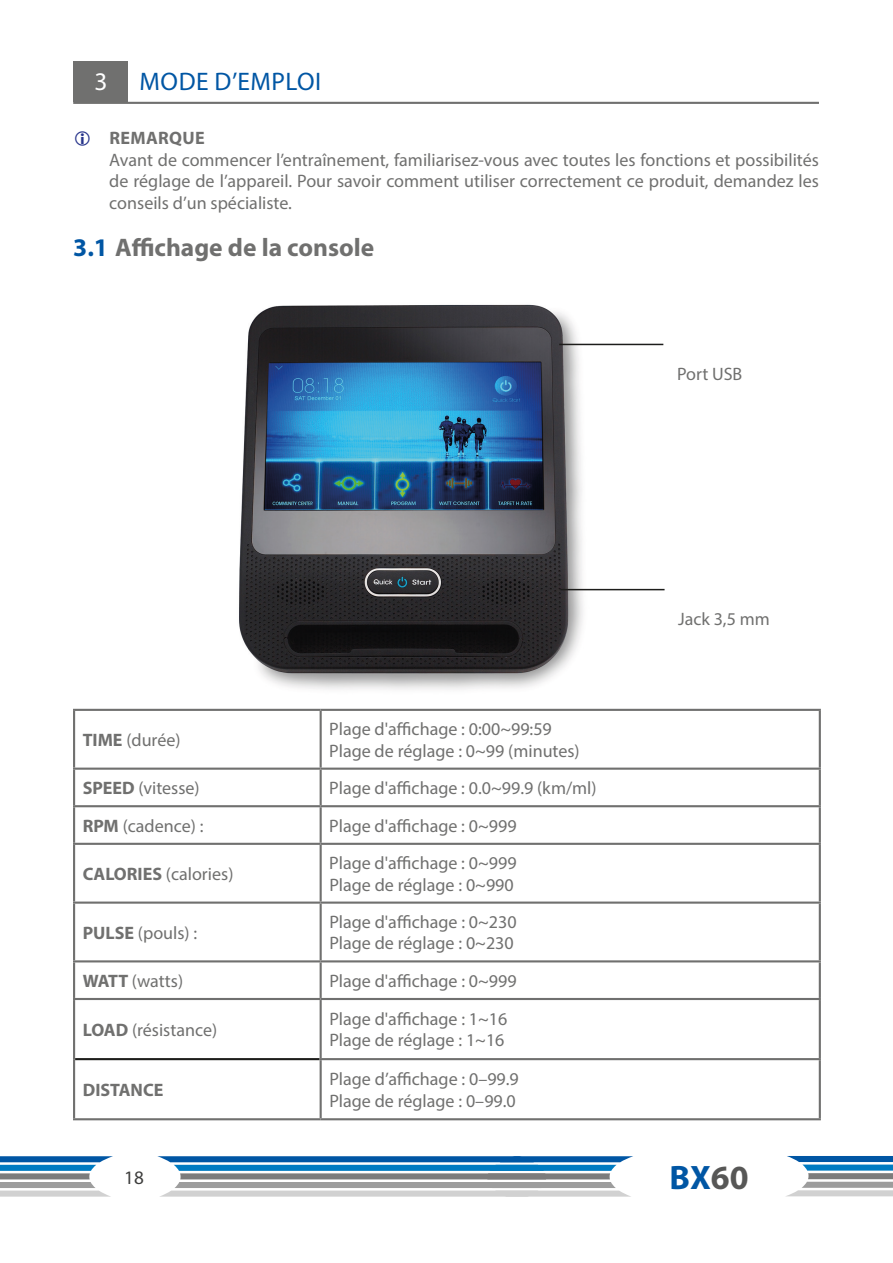
<style>
.page{position:relative;width:893px;height:1263px;background:#fff}
.page>*{position:absolute;margin:0;border:0;box-sizing:border-box;transform-origin:0 0}
.t1{font:700 34.05px "Myriad Pro";color:#0056a4}
.t2{font:700 25.5px "Myriad Pro";color:#70706f}
.t3{font:25.5px "Myriad Pro";letter-spacing:.02em;color:#0056a4}
.t4{font:25.5px "Myriad Pro";color:#fff}
.t5{font:19.05px "Myriad Pro";color:#3d3d3c}
.Text_Hinweise{font:18px/21.6px "Myriad Pro";color:#70706f;text-align:justify}
.t6{font:700 18px "Myriad Pro";letter-spacing:.01em;color:#70706f}
.s1{color:#0056a4}
.s2{font-weight:700}
.s3{color:#575756}
</style>
<div class="page">
<img style="left:239px;top:304px;width:351px;height:386px">
<hr style="left:559px;top:344px;width:104px;height:1px;background:#1d1d1b">
<hr style="left:560px;top:589px;width:105px;height:1px;background:#1d1d1b">
<svg style="left:787px;top:1156px;width:106px;height:40px"></svg>
<svg style="left:0;top:1156px;width:113px;height:40px"></svg>
<svg style="left:157px;top:1156px;width:476px;height:40px"></svg>
<hr style="left:73px;top:709px;width:248px;height:2px;background:#70706f">
<hr style="left:73px;top:711px;width:2px;height:56px;background:#70706f">
<hr style="left:73px;top:807px;width:2px;height:36px;background:#70706f">
<hr style="left:73px;top:904px;width:2px;height:56px;background:#70706f">
<hr style="left:73px;top:1000px;width:2px;height:59px;background:#70706f">
<hr style="left:73px;top:1059px;width:2px;height:59px;background:#70706f">
<hr style="left:73px;top:1118px;width:248px;height:2px;background:#70706f">
<hr style="left:75px;top:1058px;width:245px;height:2px;background:#1d1d1b">
<hr style="left:73px;top:767px;width:248px;height:3px;background:#70706f">
<hr style="left:73px;top:770px;width:2px;height:35px;background:#70706f">
<hr style="left:321px;top:767px;width:500px;height:3px;background:#70706f">
<hr style="left:73px;top:805px;width:248px;height:2px;background:#70706f">
<hr style="left:321px;top:805px;width:500px;height:2px;background:#70706f">
<hr style="left:73px;top:843px;width:248px;height:2px;background:#70706f">
<hr style="left:73px;top:845px;width:2px;height:56px;background:#70706f">
<hr style="left:321px;top:843px;width:500px;height:2px;background:#70706f">
<hr style="left:73px;top:901px;width:248px;height:3px;background:#70706f">
<hr style="left:321px;top:901px;width:500px;height:3px;background:#70706f">
<hr style="left:73px;top:960px;width:248px;height:2px;background:#70706f">
<hr style="left:73px;top:962px;width:2px;height:36px;background:#70706f">
<hr style="left:321px;top:960px;width:500px;height:2px;background:#70706f">
<hr style="left:73px;top:998px;width:248px;height:2px;background:#70706f">
<hr style="left:321px;top:998px;width:500px;height:2px;background:#70706f">
<hr style="left:321px;top:709px;width:500px;height:2px;background:#70706f">
<hr style="left:320px;top:711px;width:2px;height:56px;background:#70706f">
<hr style="left:819px;top:711px;width:2px;height:56px;background:#70706f">
<hr style="left:320px;top:770px;width:2px;height:35px;background:#70706f">
<hr style="left:819px;top:770px;width:2px;height:35px;background:#70706f">
<hr style="left:320px;top:807px;width:2px;height:36px;background:#70706f">
<hr style="left:819px;top:807px;width:2px;height:36px;background:#70706f">
<hr style="left:320px;top:845px;width:2px;height:56px;background:#70706f">
<hr style="left:819px;top:845px;width:2px;height:56px;background:#70706f">
<hr style="left:320px;top:904px;width:2px;height:56px;background:#70706f">
<hr style="left:819px;top:904px;width:2px;height:56px;background:#70706f">
<hr style="left:320px;top:962px;width:2px;height:36px;background:#70706f">
<hr style="left:819px;top:962px;width:2px;height:36px;background:#70706f">
<hr style="left:320px;top:1000px;width:2px;height:58px;background:#70706f">
<hr style="left:819px;top:1000px;width:2px;height:58px;background:#70706f">
<hr style="left:320px;top:1058px;width:501px;height:2px;background:#70706f">
<hr style="left:320px;top:1060px;width:2px;height:58px;background:#70706f">
<hr style="left:819px;top:1060px;width:2px;height:58px;background:#70706f">
<hr style="left:321px;top:1118px;width:500px;height:2px;background:#70706f">
<div style="left:73px;top:62px;width:54px;height:40px;background:#70706f"></div>
<hr style="left:73px;top:102px;width:746px;height:2px;background:#70706f">
<p class="t4" style="left:95px;top:65px;width:15px">3</p>
<p class="t3" style="left:140px;top:65px;width:183px">MODE D’EMPLOI</p>
<p class="t6" style="left:109px;top:126px;width:97px">REMARQUE</p>
<p class="Text_Hinweise" style="left:109px;top:149px;width:711px">Avant de commencer l’entraînement, familiarisez-vous avec toutes les fonctions et possibilités de réglage de l’appareil. Pour savoir comment utiliser correctement ce produit, demandez les conseils d’un spécialiste.</p>
<p class="t2" style="left:73px;top:231px;width:302px"><span class="s1">3.1</span> Affichage de la console</p>
<p class="Text_Hinweise" style="left:677px;top:362px;width:67px">Port USB</p>
<p class="Text_Hinweise" style="left:83px;top:729px;width:99px"><span class="s2">TIME</span> (durée)</p>
<p class="Text_Hinweise" style="left:329px;top:718px;width:224px">Plage d'affichage : 0:00~99:59</p>
<p class="Text_Hinweise" style="left:329px;top:739px;width:252px">Plage de réglage : 0~99 (minutes)</p>
<p class="Text_Hinweise" style="left:83px;top:777px;width:119px"><span class="s2">SPEED</span> (vitesse)</p>
<p class="Text_Hinweise" style="left:329px;top:777px;width:269px">Plage d'affichage : 0.0~99.9 (km/ml)</p>
<p class="Text_Hinweise" style="left:83px;top:815px;width:122px"><span class="s2">RPM</span> (cadence) :</p>
<p class="Text_Hinweise" style="left:329px;top:815px;width:189px">Plage d'affichage : 0~999</p>
<p class="Text_Hinweise" style="left:83px;top:863px;width:152px"><span class="s2">CALORIES</span> (calories)</p>
<p class="Text_Hinweise" style="left:329px;top:852px;width:189px">Plage d'affichage : 0~999</p>
<p class="Text_Hinweise" style="left:329px;top:873px;width:186px">Plage de réglage : 0~990</p>
<p class="Text_Hinweise" style="left:83px;top:922px;width:116px"><span class="s2">PULSE</span> (pouls) :</p>
<p class="Text_Hinweise" style="left:329px;top:911px;width:189px">Plage d'affichage : 0~230</p>
<p class="Text_Hinweise" style="left:329px;top:932px;width:186px">Plage de réglage : 0~230</p>
<p class="Text_Hinweise" style="left:83px;top:970px;width:102px"><span class="s2">WATT</span> (watts)</p>
<p class="Text_Hinweise" style="left:329px;top:970px;width:189px">Plage d'affichage : 0~999</p>
<p class="Text_Hinweise" style="left:83px;top:1019px;width:136px"><span class="s2">LOAD</span> (résistance)</p>
<p class="Text_Hinweise" style="left:329px;top:1008px;width:180px">Plage d'affichage : 1~16</p>
<p class="Text_Hinweise" style="left:329px;top:1029px;width:177px">Plage de réglage : 1~16</p>
<p class="t6" style="left:83px;top:1078px;width:82px">DISTANCE</p>
<p class="Text_Hinweise" style="left:329px;top:1068px;width:191px">Plage d’affichage : 0–99.9</p>
<p class="Text_Hinweise" style="left:329px;top:1089px;width:188px">Plage de réglage : 0–99.0</p>
<p class="Text_Hinweise" style="left:678px;top:608px;width:93px">Jack 3,5 mm</p>
<p class="t5" style="left:124px;top:1166px;width:21px">18</p>
<h1 class="t1" style="left:670px;top:1155px;width:81px">BX<span class="s3">60</span></h1>
</div>
